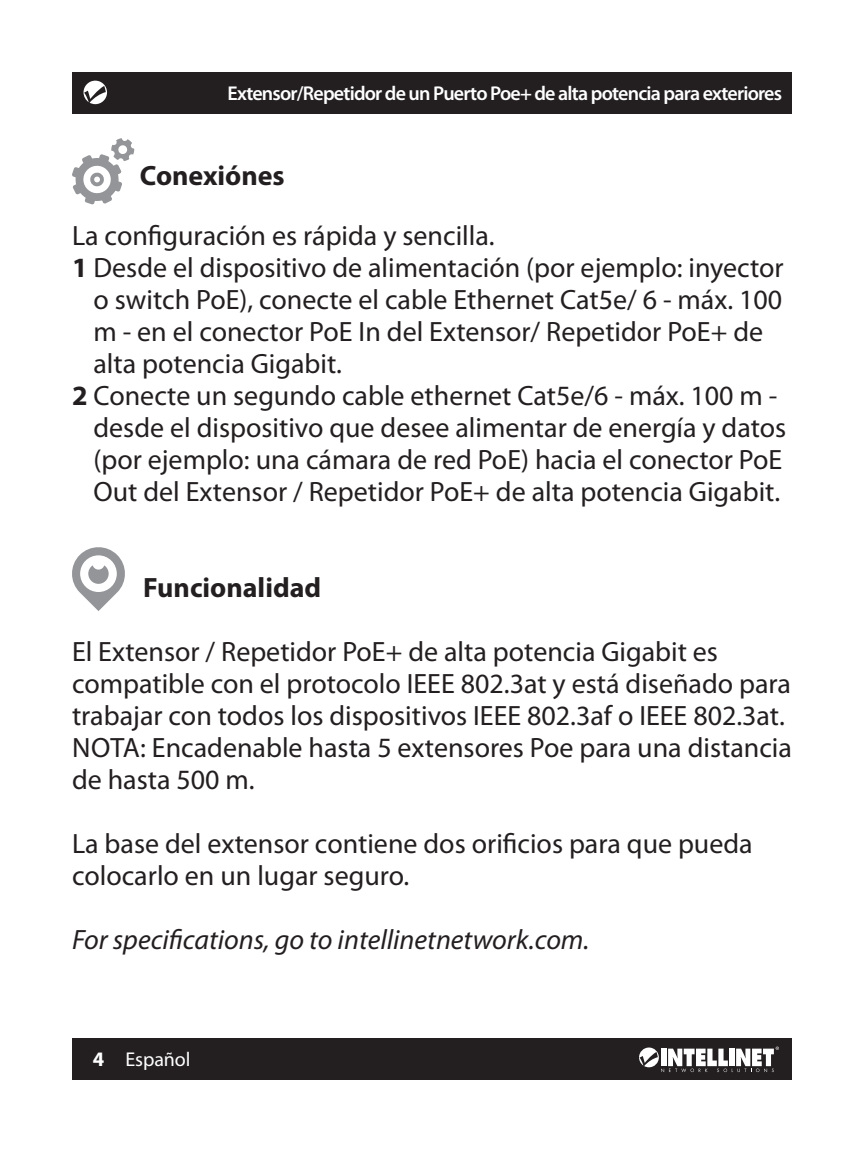
<style>
.page{position:relative;width:864px;height:1152px;background:#fff}
.page>*{position:absolute;margin:0;border:0;box-sizing:border-box;transform-origin:0 0}
.t1{font:28px/32px "Myriad Pro";color:#231f20}
.t2{font:italic 28px "Myriad Pro";color:#231f20}
.t3{font:700 28px "Myriad Pro";color:#231f20}
.t4{font:700 20.8px "Myriad Pro";color:#fff}
.t5{font:600 20px "Myriad Pro";letter-spacing:-.04em;color:#fff}
.t6{font:20px "Myriad Pro";letter-spacing:-.005em;color:#fff}
.s1{font-weight:700}
</style>
<div class="page">
<div style="left:72px;top:1039px;width:720px;height:41px;background:#231f20"></div>
<div style="left:72px;top:72px;width:720px;height:41px;background:#231f20"></div>
<svg style="left:84px;top:81px;width:23px;height:23px"></svg>
<svg style="left:639px;top:1047px;width:140px;height:25px"></svg>
<svg style="left:72px;top:547px;width:53px;height:64px"></svg>
<svg style="left:72px;top:138px;width:62px;height:67px"></svg>
<p class="t5" style="left:228px;top:81px;width:556px">Extensor/Repetidor de un Puerto Poe+ de alta potencia para exteriores</p>
<p class="t3" style="left:140px;top:157px;width:146px">Conexiónes</p>
<p class="t1" style="left:72px;top:219px;width:424px">La configuración es rápida y sencilla.</p>
<p class="t1" style="left:93px;top:251px;width:692px;text-indent:-21px"><span class="s1">1</span> Desde el dispositivo de alimentación (por ejemplo: inyector o switch PoE), conecte el cable Ethernet Cat5e/ 6 - máx. 100 m - en el conector PoE In del Extensor/ Repetidor PoE+ de alta potencia Gigabit.</p>
<p class="t1" style="left:93px;top:379px;width:694px;text-indent:-21px"><span class="s1">2</span> Conecte un segundo cable ethernet Cat5e/6 - máx. 100 m - desde el dispositivo que desee alimentar de energía y datos (por ejemplo: una cámara de red PoE) hacia el conector PoE Out del Extensor / Repetidor PoE+ de alta potencia Gigabit.</p>
<p class="t3" style="left:143px;top:569px;width:179px">Funcionalidad</p>
<p class="t1" style="left:72px;top:635px;width:722px">El Extensor / Repetidor PoE+ de alta potencia Gigabit es compatible con el protocolo IEEE 802.3at y está diseñado para trabajar con todos los dispositivos IEEE 802.3af o IEEE 802.3at.<br>NOTA: Encadenable hasta 5 extensores Poe para una distancia de hasta 500 m.</p>
<p class="t1" style="left:72px;top:827px;width:682px">La base del extensor contiene dos orificios para que pueda colocarlo en un lugar seguro.</p>
<p class="t2" style="left:72px;top:922px;width:519px">For specifications, go to intellinetnetwork.com.</p>
<p class="t4" style="left:93px;top:1046px;width:13px">4</p>
<p class="t6" style="left:125px;top:1047px;width:67px">Español</p>
</div>
